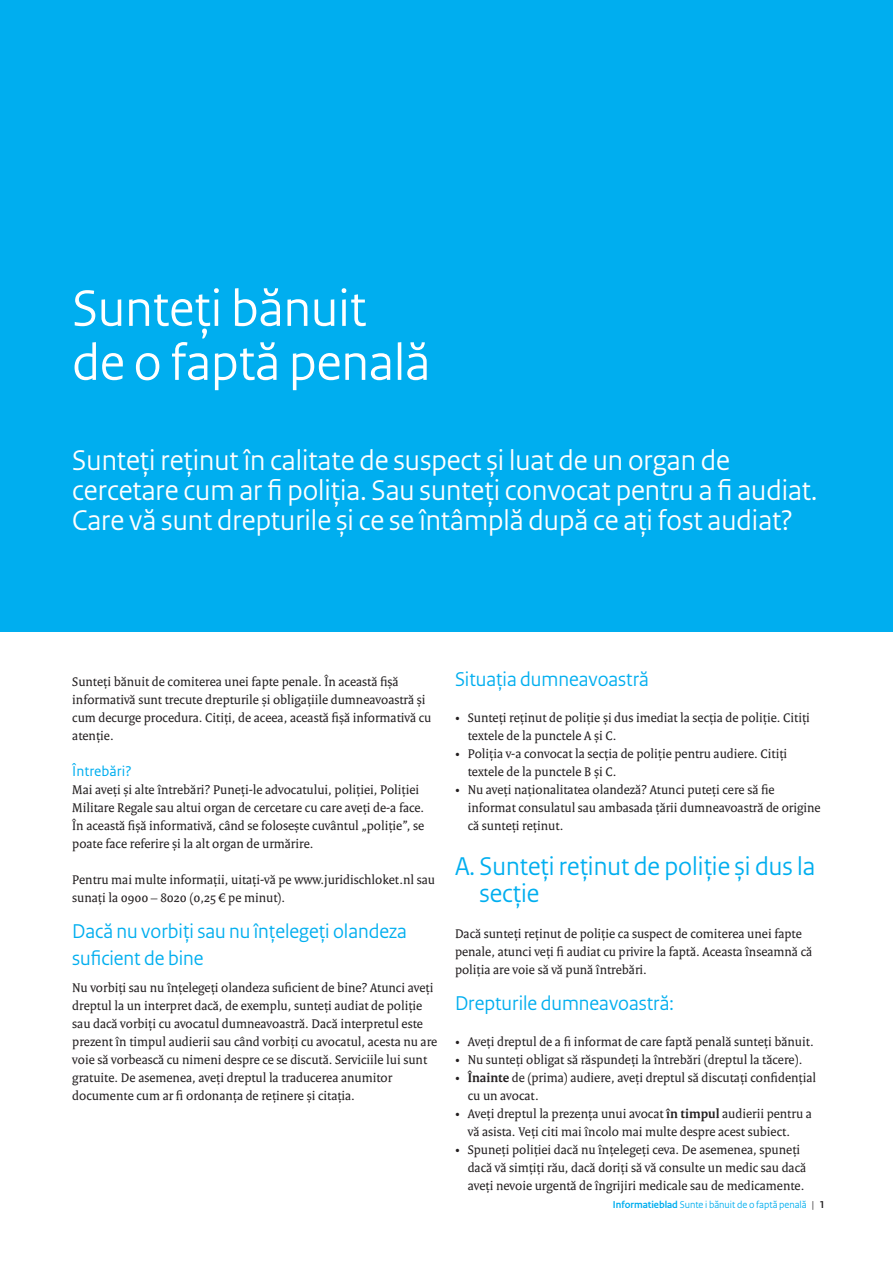
<style>
.page{position:relative;width:893px;height:1263px;background:#fff}
.page>*{position:absolute;margin:0;border:0;box-sizing:border-box;transform-origin:0 0}
.t1{font:54px/54px "Rijksoverheid Sans Heading";color:#fff}
.t2{font:30px/30px "Rijksoverheid Sans Heading";color:#fff}
.t3{font:27px/27px "Rijksoverheid Sans Heading";color:#00aeef}
.t4{font:21px/27px "Rijksoverheid Sans Heading";color:#00aeef}
.t5{font:15px "Rijksoverheid Sans Text";color:#00aeef}
.t6{font:13.5px/18px "Rijksoverheid Serif";color:#231f20}
.t7{font:10.5px "Rijksoverheid Sans Heading";color:#00aeef}
.s1{font-weight:700}
.s2{color:#231f20}
.s3{font-weight:700;color:#231f20}
</style>
<div class="page">
<div style="left:0;top:0;width:893px;height:631px;background:#00aeef"></div>
<h1 class="t1" style="left:72px;top:282px;width:359px">Sunteţi bănuit de o faptă penală</h1>
<h2 class="t2" style="left:72px;top:445px;width:746px">Sunteţi reţinut în calitate de suspect și luat de un organ de cercetare cum ar fi poliţia. Sau sunteţi convocat pentru a fi audiat.<br>Care vă sunt drepturile și ce se întâmplă după ce aţi fost audiat?</h2>
<p class="t6" style="left:72px;top:672px;width:361px">Sunteți bănuit de comiterea unei fapte penale. În această fișă informativă sunt trecute drepturile și obligațiile dumneavoastră și cum decurge procedura. Citiți, de aceea, această fișă informativă cu atenție.</p>
<p class="t5" style="left:72px;top:762px;width:61px">Întrebări?</p>
<p class="t6" style="left:72px;top:780px;width:354px">Mai aveți și alte întrebări? Puneți-le advocatului, poliției, Poliției Militare Regale sau altui organ de cercetare cu care aveți de-a face.<br>În această fișă informativă, când se folosește cuvântul „poliție”, se poate face referire și la alt organ de urmărire.</p>
<p class="t6" style="left:72px;top:870px;width:364px">Pentru mai multe informații, uitați-vă pe www.juridischloket.nl sau sunați la 0900 – 8020 (0,25 € pe minut).</p>
<h3 class="t4" style="left:72px;top:918px;width:336px">Dacă nu vorbiţi sau nu înţelegeţi olandeza suficient de bine</h3>
<p class="t6" style="left:72px;top:978px;width:367px">Nu vorbiți sau nu înțelegeți olandeza suficient de bine? Atunci aveți dreptul la un interpret dacă, de exemplu, sunteți audiat de poliție sau dacă vorbiți cu avocatul dumneavoastră. Dacă interpretul este prezent în timpul audierii sau când vorbiți cu avocatul, acesta nu are voie să vorbească cu nimeni despre ce se discută. Serviciile lui sunt gratuite. De asemenea, aveți dreptul la traducerea anumitor documente cum ar fi ordonanța de reținere și citația.</p>
<h3 class="t4" style="left:455px;top:666px;width:195px">Situaţia dumneavoastră</h3>
<p class="t6" style="left:468px;top:708px;width:344px;text-indent:-13px">• Sunteți reținut de poliție și dus imediat la secția de poliție. Citiți textele de la punctele A și C.</p>
<p class="t6" style="left:468px;top:744px;width:321px;text-indent:-13px">• Poliția v-a convocat la secția de poliție pentru audiere. Citiți textele de la punctele B și C.</p>
<p class="t6" style="left:468px;top:780px;width:354px;text-indent:-13px">• Nu aveți naționalitatea olandeză? Atunci puteți cere să fie informat consulatul sau ambasada țării dumneavoastră de origine că sunteți reținut.</p>
<h3 class="t3" style="left:480px;top:853px;width:337px;text-indent:-25px">A. Sunteţi reţinut de poliţie și dus la secţie</h3>
<p class="t6" style="left:455px;top:924px;width:359px">Dacă sunteți reținut de poliție ca suspect de comiterea unei fapte penale, atunci veți fi audiat cu privire la faptă. Aceasta înseamnă că poliția are voie să vă pună întrebări.</p>
<h3 class="t4" style="left:455px;top:990px;width:220px">Drepturile dumneavoastră:</h3>
<p class="t6" style="left:455px;top:1032px;width:360px">• Aveți dreptul de a fi informat de care faptă penală sunteți bănuit.</p>
<p class="t6" style="left:455px;top:1050px;width:349px">• Nu sunteți obligat să răspundeți la întrebări (dreptul la tăcere).</p>
<p class="t6" style="left:468px;top:1068px;width:350px;text-indent:-13px">• <span class="s1">Înainte</span> de (prima) audiere, aveți dreptul să discutați confidențial cu un avocat.</p>
<p class="t6" style="left:468px;top:1104px;width:346px;text-indent:-13px">• Aveți dreptul la prezența unui avocat <span class="s1">în timpul</span> audierii pentru a vă asista. Veți citi mai încolo mai multe despre acest subiect.</p>
<p class="t6" style="left:468px;top:1140px;width:340px;text-indent:-13px">• Spuneți poliției dacă nu înțelegeți ceva. De asemenea, spuneți dacă vă simțiți rău, dacă doriți să vă consulte un medic sau dacă aveți nevoie urgentă de îngrijiri medicale sau de medicamente.</p>
<p class="t7" style="left:613px;top:1198px;width:213px"><span class="s1">Informatieblad</span> Sunte i bănuit de o faptă penală <span class="s2">|</span> <span class="s3">1</span></p>
</div>
